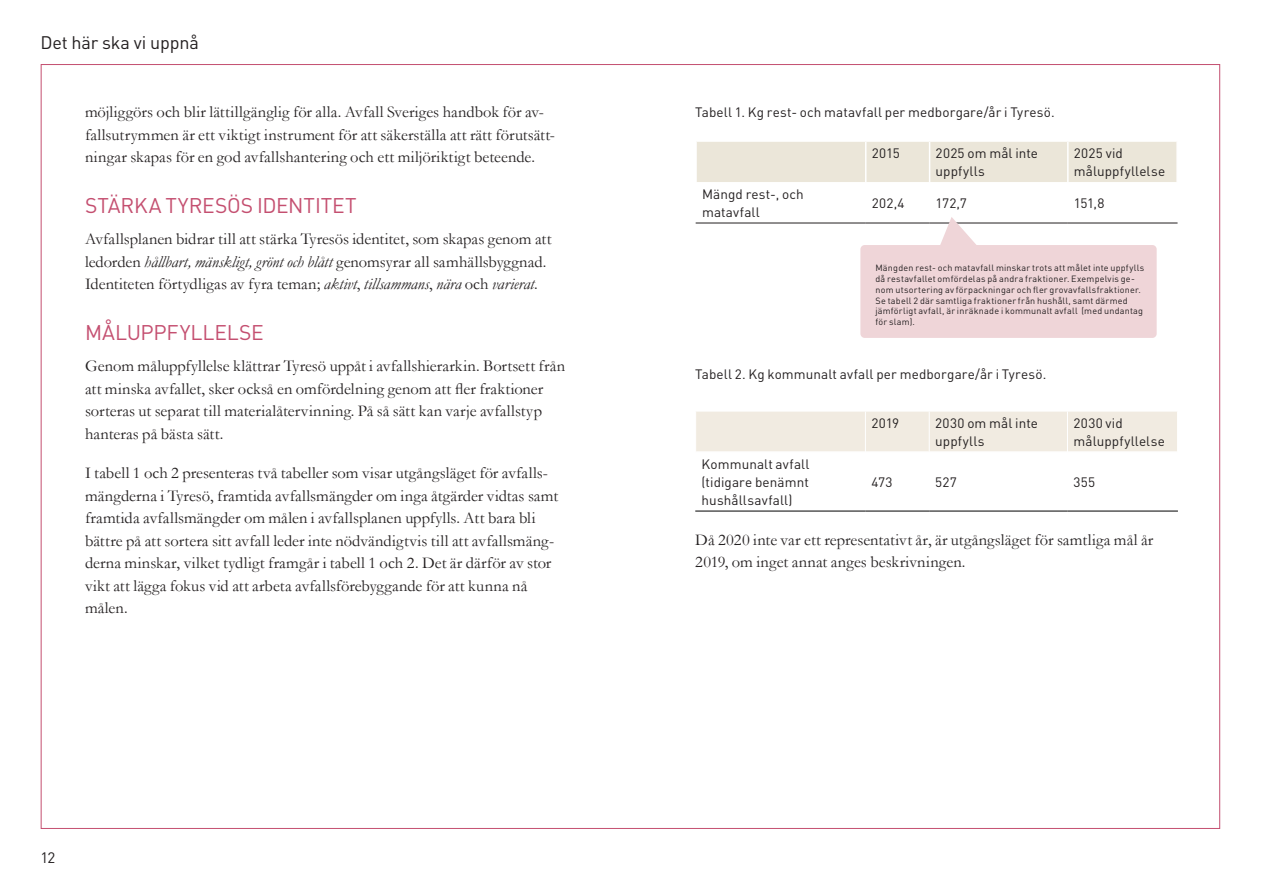
<style>
.page{position:relative;width:1263px;height:893px;background:#fff}
.page>*{position:absolute;margin:0;border:0;box-sizing:border-box;transform-origin:0 0}
.Mellanrubrik_-_Rosa{font:21px "DIN";letter-spacing:-.005em;color:#c44f70}
.t1{font:18px "DIN";letter-spacing:-.005em;color:#231f20}
.Brödtext_-_P{font:16.5px/22.5px "Garamond";letter-spacing:.005em;color:#231f20}
.t2{font:15px "DIN";color:#231f20}
.Bildtext_-_P{font:13.5px/18px "DIN";letter-spacing:.01em;color:#231f20}
.Fotocaption_-_P{font:9px/10.8px "DIN";letter-spacing:.025em;color:#231f20}
.s1{font-style:italic}
</style>
<div class="page">
<div style="left:697px;top:142px;width:479px;height:40px;background:#ebe6d9"></div>
<hr style="left:696px;top:223px;width:170px;height:1px;background:#231f20">
<hr style="left:866px;top:223px;width:63px;height:1px;background:#231f20">
<hr style="left:929px;top:223px;width:139px;height:1px;background:#231f20">
<hr style="left:1068px;top:223px;width:109px;height:1px;background:#231f20">
<hr style="left:865px;top:142px;width:1px;height:40px;background:#fff">
<hr style="left:929px;top:142px;width:1px;height:40px;background:#fff">
<hr style="left:1067px;top:142px;width:1px;height:40px;background:#fff">
<div style="left:696px;top:412px;width:481px;height:39px;background:#f1ebe1"></div>
<hr style="left:865px;top:411px;width:1px;height:41px;background:#fff">
<hr style="left:929px;top:411px;width:1px;height:41px;background:#fff">
<hr style="left:1067px;top:411px;width:1px;height:41px;background:#fff">
<hr style="left:695px;top:511px;width:170px;height:1px;background:#000">
<hr style="left:865px;top:511px;width:64px;height:1px;background:#000">
<hr style="left:929px;top:511px;width:138px;height:1px;background:#000">
<hr style="left:1067px;top:511px;width:111px;height:1px;background:#000">
<div style="left:860px;top:245px;width:297px;height:93px;background:#efd5d8;border-radius:4px"></div>
<svg style="left:938px;top:217px;width:43px;height:28px"></svg>
<p class="t1" style="left:40px;top:30px;width:160px">Det här ska vi uppnå</p>
<p class="Brödtext_-_P" style="left:85px;top:100px;width:471px">möjliggörs och blir lättillgänglig för alla. Avfall Sveriges handbok för av&shy;fallsutrymmen är ett viktigt instrument för att säkerställa att rätt förutsätt&shy;ningar skapas för en god avfallshantering och ett miljöriktigt beteende.</p>
<h3 class="Mellanrubrik_-_Rosa" style="left:85px;top:191px;width:273px">STÄRKA TYRESÖS IDENTITET</h3>
<p class="Brödtext_-_P" style="left:85px;top:227px;width:468px">Avfallsplanen bidrar till att stärka Tyresös identitet, som skapas genom att ledorden <span class="s1">hållbart, mänskligt, grönt och blått</span> genomsyrar all samhällsbyggnad.<br>Identiteten förtydligas av fyra teman; <span class="s1">aktivt</span>, <span class="s1">tillsammans</span>, <span class="s1">nära</span> och <span class="s1">varierat</span>.</p>
<h3 class="Mellanrubrik_-_Rosa" style="left:85px;top:318px;width:180px">MÅLUPPFYLLELSE</h3>
<p class="Brödtext_-_P" style="left:85px;top:354px;width:481px">Genom måluppfyllelse klättrar Tyresö uppåt i avfallshierarkin. Bortsett från att minska avfallet, sker också en omfördelning genom att fler fraktioner sorteras ut separat till materialåtervinning. På så sätt kan varje avfallstyp hanteras på bästa sätt.</p>
<p class="Brödtext_-_P" style="left:85px;top:461px;width:475px">I tabell 1 och 2 presenteras två tabeller som visar utgångsläget för avfalls&shy;mängderna i Tyresö, framtida avfallsmängder om inga åtgärder vidtas samt framtida avfallsmängder om målen i avfallsplanen uppfylls. Att bara bli bättre på att sortera sitt avfall leder inte nödvändigtvis till att avfallsmäng&shy;derna minskar, vilket tydligt framgår i tabell 1 och 2. Det är därför av stor vikt att lägga fokus vid att arbeta avfallsförebyggande för att kunna nå målen.</p>
<p class="t2" style="left:40px;top:847px;width:16px">12</p>
<p class="Bildtext_-_P" style="left:695px;top:103px;width:361px">Tabell 1. Kg rest- och matavfall per medborgare/år i Tyresö.</p>
<p class="Bildtext_-_P" style="left:872px;top:144px;width:29px">2015</p>
<p class="Bildtext_-_P" style="left:935px;top:144px;width:104px">2025 om mål inte uppfylls</p>
<p class="Bildtext_-_P" style="left:1074px;top:144px;width:93px">2025 vid måluppfyllelse</p>
<p class="Bildtext_-_P" style="left:702px;top:185px;width:103px">Mängd rest-, och matavfall</p>
<p class="Bildtext_-_P" style="left:872px;top:194px;width:34px">202,4</p>
<p class="Bildtext_-_P" style="left:935px;top:194px;width:33px">172,7</p>
<p class="Bildtext_-_P" style="left:1074px;top:194px;width:32px">151,8</p>
<p class="Fotocaption_-_P" style="left:875px;top:262px;width:270px">Mängden rest- och matavfall minskar trots att målet inte uppfylls då restavfallet omfördelas på andra fraktioner. Exempelvis ge&shy;nom utsortering av förpackningar och fler grovavfallsfraktioner.<br>Se tabell 2 där samtliga fraktioner från hushåll, samt därmed jämförligt avfall, är inräknade i kommunalt avfall (med undantag för slam).</p>
<p class="Bildtext_-_P" style="left:695px;top:365px;width:352px">Tabell 2. Kg kommunalt avfall per medborgare/år i Tyresö.</p>
<p class="Bildtext_-_P" style="left:871px;top:414px;width:29px">2019</p>
<p class="Bildtext_-_P" style="left:935px;top:414px;width:104px">2030 om mål inte uppfylls</p>
<p class="Bildtext_-_P" style="left:1073px;top:414px;width:93px">2030 vid måluppfyllelse</p>
<p class="Bildtext_-_P" style="left:702px;top:455px;width:109px;text-align:justify">Kommunalt avfall (tidigare benämnt hushållsavfall)</p>
<p class="Bildtext_-_P" style="left:871px;top:473px;width:23px">473</p>
<p class="Bildtext_-_P" style="left:935px;top:473px;width:23px">527</p>
<p class="Bildtext_-_P" style="left:1073px;top:473px;width:23px">355</p>
<p class="Brödtext_-_P" style="left:695px;top:528px;width:460px">Då 2020 inte var ett representativt år, är utgångsläget för samtliga mål år<br>2019, om inget annat anges beskrivningen.</p>
</div>
